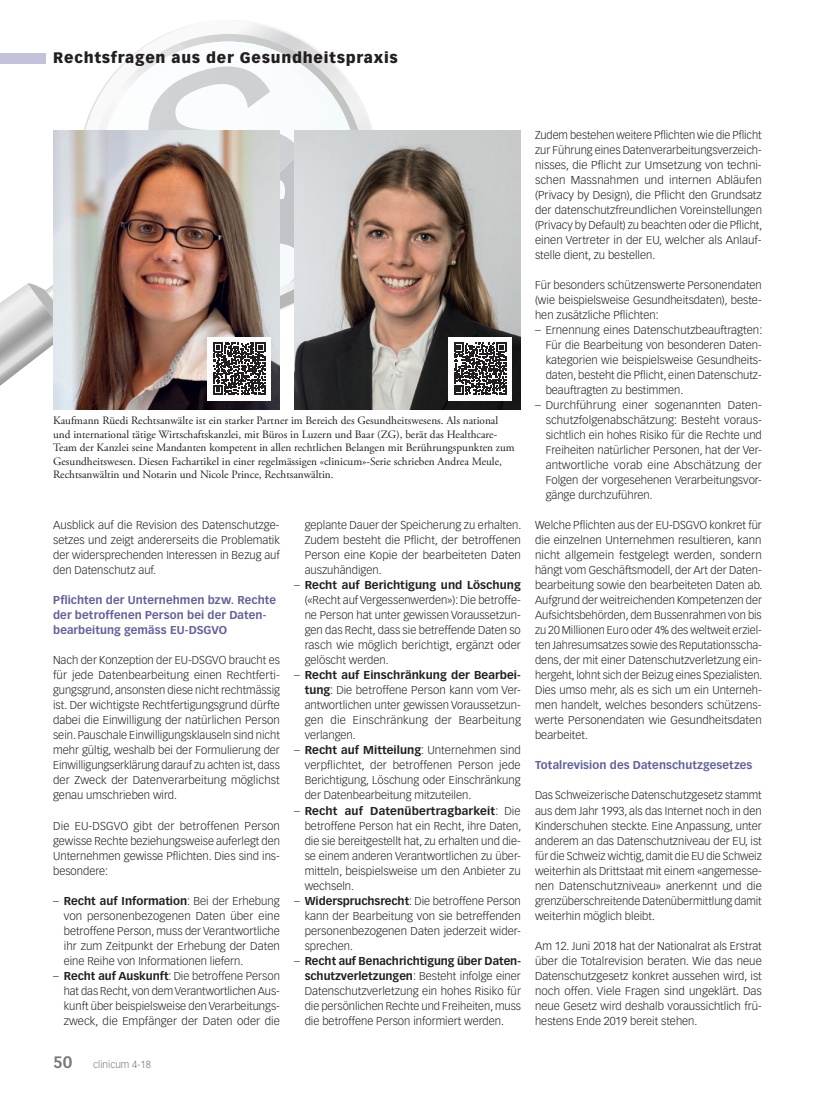
<style>
.page{position:relative;width:815px;height:1099px;background:#fff}
.page>*{position:absolute;margin:0;border:0;box-sizing:border-box;transform-origin:0 0}
.t1{font:900 15px "Vectora LT Std";letter-spacing:.05em;color:#231f20}
.t2{font:300 11.25px/15px "Vectora LT Std";color:#231f20;text-align:justify}
.t3{font:11.25px/13.5px "Adobe Garamond Pro";color:#231f20}
.t4{font:700 11.25px/15px "Vectora LT Std";letter-spacing:.005em;color:#62619d}
.t5{font:300 10px "Vectora LT Std";color:#76787b}
.s1{font-weight:700}
.s2{font-weight:700;font-size:16.25px}
</style>
<div class="page">
<svg style="left:0;top:283px;width:53px;height:103px"></svg>
<svg style="left:84px;top:23px;width:289px;height:288px"></svg>
<svg style="left:92px;top:34px;width:272px;height:272px"></svg>
<img style="left:101px;top:43px;width:254px;height:87px">
<svg style="left:94px;top:51px;width:236px;height:79px"></svg>
<svg style="left:146px;top:66px;width:180px;height:232px"></svg>
<div style="left:0;top:53px;width:45px;height:10px;background:#c3c2db"></div>
<img style="left:53px;top:130px;width:227px;height:279px">
<div style="left:207px;top:336px;width:64px;height:64px;background:#fff"></div>
<svg style="left:213px;top:342px;width:52px;height:53px"></svg>
<img style="left:294px;top:130px;width:227px;height:279px">
<div style="left:448px;top:336px;width:64px;height:64px;background:#fff"></div>
<svg style="left:454px;top:342px;width:52px;height:53px"></svg>
<h1 class="t1" style="left:53px;top:49px;width:346px">Rechtsfragen aus der Gesundheitspraxis</h1>
<p class="t3" style="left:53px;top:414px;width:463px">Kaufmann Rüedi Rechtsanwälte ist ein starker Partner im Bereich des Gesundheitswesens. Als national und international tätige Wirtschaftskanzlei, mit Büros in Luzern und Baar (ZG), berät das Healthcare-Team der Kanzlei seine Mandanten kompetent in allen rechtlichen Belangen mit Berührungspunkten zum Gesundheitswesen. Diesen Fachartikel in einer regelmässigen «clinicum»-Serie schrieben Andrea Meule, Rechtsanwältin und Notarin und Nicole Prince, Rechtsanwältin.</p>
<p class="t2" style="left:53px;top:518px;width:228px">Ausblick auf die Revision des Datenschutzge&shy;setzes und zeigt andererseits die Problematik der widersprechenden Interessen in Bezug auf den Datenschutz auf.</p>
<p class="t4" style="left:53px;top:593px;width:224px">Pflichten der Unternehmen bzw. Rechte der betroffenen Person bei der Daten&shy;bearbeitung gemäss EU-DSGVO</p>
<p class="t2" style="left:53px;top:653px;width:228px">Nach der Konzeption der EU-DSGVO braucht es für jede Datenbearbeitung einen Rechtferti&shy;gungsgrund, ansonsten diese nicht rechtmässig ist. Der wichtigste Rechtfertigungsgrund dürfte dabei die Einwilligung der natürlichen Person sein. Pauschale Einwilligungsklauseln sind nicht mehr gültig, weshalb bei der Formulierung der Einwilligungserklärung darauf zu achten ist, dass der Zweck der Datenverarbeitung möglichst genau umschrieben wird.</p>
<p class="t2" style="left:53px;top:818px;width:228px">Die EU-DSGVO gibt der betroffenen Person gewisse Rechte beziehungsweise auferlegt den Unternehmen gewisse Pflichten. Dies sind ins&shy;besondere:</p>
<p class="t2" style="left:64px;top:893px;width:218px;text-indent:-11px">– <span class="s1">Recht auf Information</span>: Bei der Erhebung von personenbezogenen Daten über eine betroffene Person, muss der Verantwortliche ihr zum Zeitpunkt der Erhebung der Daten eine Reihe von Informationen liefern.</p>
<p class="t2" style="left:64px;top:968px;width:218px;text-indent:-11px">– <span class="s1">Recht auf Auskunft</span>: Die betroffene Person hat das Recht, von dem Verantwortlichen Aus&shy;kunft über beispielsweise den Verarbeitungs&shy;zweck, die Empfänger der Daten oder die</p>
<p class="t5" style="left:53px;top:1058px;width:99px"><span class="s2">50</span> clinicum 4-18</p>
<p class="t2" style="left:305px;top:518px;width:218px">geplante Dauer der Speicherung zu erhalten.<br>Zudem besteht die Pflicht, der betroffenen Person eine Kopie der bearbeiteten Daten auszuhändigen.</p>
<p class="t2" style="left:305px;top:578px;width:218px;text-indent:-11px">– <span class="s1">Recht auf Berichtigung und Löschung </span>(«Recht auf Vergessenwerden»): Die betroffe&shy;ne Person hat unter gewissen Voraussetzun&shy;gen das Recht, dass sie betreffende Daten so rasch wie möglich berichtigt, ergänzt oder gelöscht werden.</p>
<p class="t2" style="left:305px;top:668px;width:218px;text-indent:-11px">– <span class="s1">Recht auf Einschränkung der Bearbei&shy;tung</span>: Die betroffene Person kann vom Ver&shy;antwortlichen unter gewissen Voraussetzun&shy;gen die Einschränkung der Bearbeitung verlangen.</p>
<p class="t2" style="left:305px;top:743px;width:218px;text-indent:-11px">– <span class="s1">Recht auf Mitteilung</span>: Unternehmen sind verpflichtet, der betroffenen Person jede Berichtigung, Löschung oder Einschränkung der Datenbearbeitung mitzuteilen.</p>
<p class="t2" style="left:305px;top:803px;width:218px;text-indent:-11px">– <span class="s1">Recht auf Datenübertragbarkeit</span>: Die betroffene Person hat ein Recht, ihre Daten, die sie bereitgestellt hat, zu erhalten und die&shy;se einem anderen Verantwortlichen zu über&shy;mitteln, beispielsweise um den Anbieter zu wechseln.</p>
<p class="t2" style="left:305px;top:893px;width:218px;text-indent:-11px">– <span class="s1">Widerspruchsrecht</span>: Die betroffene Person kann der Bearbeitung von sie betreffenden personenbezogenen Daten jederzeit wider&shy;sprechen.</p>
<p class="t2" style="left:305px;top:953px;width:218px;text-indent:-11px">– <span class="s1">Recht auf Benachrichtigung über Daten&shy;schutzverletzungen</span>: Besteht infolge einer Datenschutzverletzung ein hohes Risiko für die persönlichen Rechte und Freiheiten, muss die betroffene Person informiert werden.</p>
<p class="t2" style="left:535px;top:128px;width:229px">Zudem bestehen weitere Pflichten wie die Pflicht zur Führung eines Datenverarbeitungsverzeich&shy;nisses, die Pflicht zur Umsetzung von techni&shy;schen Massnahmen und internen Abläufen (Privacy by Design), die Pflicht den Grundsatz der datenschutzfreundlichen Voreinstellungen (Privacy by Default) zu beachten oder die Pflicht, einen Vertreter in der EU, welcher als Anlauf&shy;stelle dient, zu bestellen.</p>
<p class="t2" style="left:535px;top:278px;width:228px">Für besonders schützenswerte Personendaten (wie beispielsweise Gesundheitsdaten), beste&shy;hen zusätzliche Pflichten:</p>
<p class="t2" style="left:546px;top:323px;width:218px;text-indent:-11px">– Ernennung eines Datenschutzbeauftragten:<br>Für die Bearbeitung von besonderen Daten&shy;kategorien wie beispielsweise Gesundheits&shy;daten, besteht die Pflicht, einen Datenschutz&shy;beauftragten zu bestimmen.</p>
<p class="t2" style="left:546px;top:398px;width:218px;text-indent:-11px">– Durchführung einer sogenannten Daten&shy;schutzfolgenabschätzung: Besteht voraus&shy;sichtlich ein hohes Risiko für die Rechte und Freiheiten natürlicher Personen, hat der Ver&shy;antwortliche vorab eine Abschätzung der Folgen der vorgesehenen Verarbeitungsvor&shy;gänge durchzuführen.</p>
<p class="t2" style="left:535px;top:518px;width:229px">Welche Pflichten aus der EU-DSGVO konkret für die einzelnen Unternehmen resultieren, kann nicht allgemein festgelegt werden, sondern hängt vom Geschäftsmodell, der Art der Daten&shy;bearbeitung sowie den bearbeiteten Daten ab.<br>Aufgrund der weitreichenden Kompetenzen der Aufsichtsbehörden, dem Bussenrahmen von bis zu 20 Millionen Euro oder 4% des weltweit erziel&shy;ten Jahresumsatzes sowie des Reputationsscha&shy;dens, der mit einer Datenschutzverletzung ein&shy;hergeht, lohnt sich der Beizug eines Spezialisten.<br>Dies umso mehr, als es sich um ein Unterneh&shy;men handelt, welches besonders schützens&shy;werte Personendaten wie Gesundheitsdaten bearbeitet.</p>
<p class="t4" style="left:535px;top:758px;width:219px">Totalrevision des Datenschutzgesetzes</p>
<p class="t2" style="left:535px;top:788px;width:228px">Das Schweizerische Datenschutzgesetz stammt aus dem Jahr 1993, als das Internet noch in den Kinderschuhen steckte. Eine Anpassung, unter anderem an das Datenschutzniveau der EU, ist für die Schweiz wichtig, damit die EU die Schweiz weiterhin als Drittstaat mit einem «angemesse&shy;nen Datenschutzniveau» anerkennt und die grenzüberschreitende Datenübermittlung damit weiterhin möglich bleibt.</p>
<p class="t2" style="left:535px;top:938px;width:228px">Am 12. Juni 2018 hat der Nationalrat als Erstrat über die Totalrevision beraten. Wie das neue Datenschutzgesetz konkret aussehen wird, ist noch offen. Viele Fragen sind ungeklärt. Das neue Gesetz wird deshalb voraussichtlich frü&shy;hestens Ende 2019 bereit stehen.</p>
</div>
